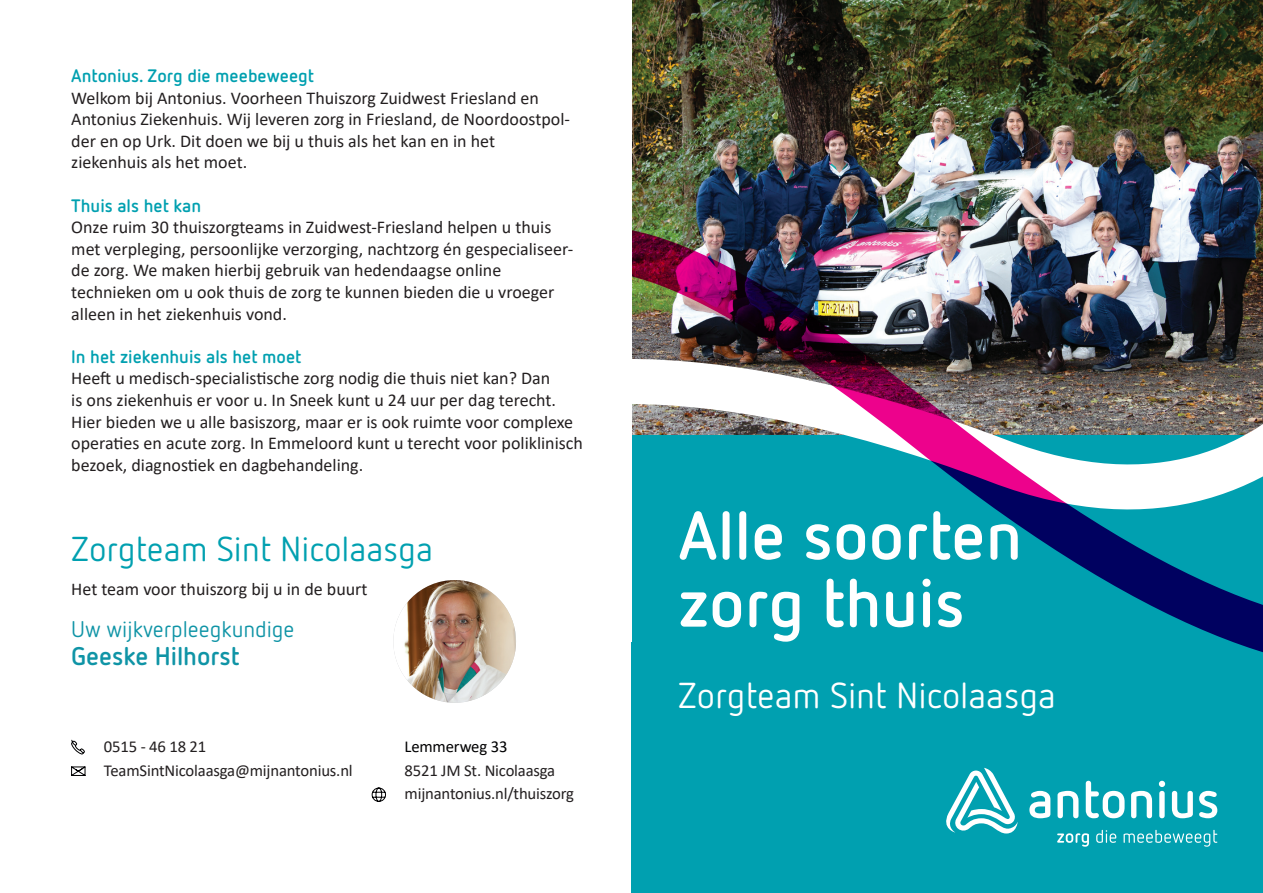
<style>
.page{position:relative;width:1263px;height:893px;background:#fff}
.page>*{position:absolute;margin:0;border:0;box-sizing:border-box;transform-origin:0 0}
.t1{font:700 67.5px/67.5px "Netto OT";color:#fff}
.t2{font:36px "Netto OT";color:#fff}
.t3{font:34.5px "Netto OT";color:#00a0b0}
.t4{font:700 25.5px "Netto OT";letter-spacing:-.005em;color:#0f94a6}
.t5{font:22.5px "Netto OT";letter-spacing:-.005em;color:#0f94a6}
.t6{font:18px/21.6px "Calibri";color:#231f20}
.t7{font:700 18px "Netto OT";color:#00a0b0}
.t8{font:16.65px/23.9px "Calibri";letter-spacing:-.01em;color:#231f20}
.t9{font:16.65px "Calibri";letter-spacing:-.01em;color:#000002}
</style>
<div class="page">
<div style="left:631px;top:0;width:632px;height:893px;background:#00a0b0"></div>
<img style="left:631px;top:0;width:632px;height:36px">
<img style="left:487px;top:36px;width:776px;height:783px">
<div style="left:0;top:0;width:631px;height:641px;background:#fff"></div>
<svg style="left:1029px;top:781px;width:188px;height:37px"></svg>
<svg style="left:946px;top:768px;width:72px;height:65px"></svg>
<svg style="left:1057px;top:830px;width:160px;height:17px"></svg>
<svg style="left:71px;top:739px;width:14px;height:16px"></svg>
<svg style="left:71px;top:766px;width:15px;height:10px"></svg>
<svg style="left:371px;top:787px;width:15px;height:15px"></svg>
<img style="left:393px;top:580px;width:123px;height:123px;border-radius:61px">
<p class="t7" style="left:71px;top:64px;width:244px">Antonius. Zorg die meebeweegt</p>
<p class="t6" style="left:71px;top:86px;width:500px">Welkom bij Antonius. Voorheen Thuiszorg Zuidwest Friesland en Antonius Ziekenhuis. Wij leveren zorg in Friesland, de Noordoostpol&shy;der en op Urk. Dit doen we bij u thuis als het kan en in het ziekenhuis als het moet.</p>
<p class="t7" style="left:71px;top:194px;width:131px">Thuis als het kan</p>
<p class="t6" style="left:71px;top:216px;width:503px">Onze ruim 30 thuiszorgteams in Zuidwest-Friesland helpen u thuis met verpleging, persoonlijke verzorging, nachtzorg én gespecialiseer&shy;de zorg. We maken hierbij gebruik van hedendaagse online technieken om u ook thuis de zorg te kunnen bieden die u vroeger alleen in het ziekenhuis vond.</p>
<p class="t7" style="left:71px;top:345px;width:232px">In het ziekenhuis als het moet</p>
<p class="t6" style="left:71px;top:367px;width:513px">Heeft u medisch-specialistische zorg nodig die thuis niet kan? Dan<br>is ons ziekenhuis er voor u. In Sneek kunt u 24 uur per dag terecht.<br>Hier bieden we u alle basiszorg, maar er is ook ruimte voor complexe operaties en acute zorg. In Emmeloord kunt u terecht voor poliklinisch bezoek, diagnostiek en dagbehandeling.</p>
<h3 class="t3" style="left:71px;top:528px;width:363px">Zorgteam Sint Nicolaasga</h3>
<p class="t6" style="left:71px;top:578px;width:298px">Het team voor thuiszorg bij u in de buurt</p>
<p class="t5" style="left:71px;top:615px;width:225px">Uw wijkverpleegkundige</p>
<h3 class="t4" style="left:71px;top:640px;width:170px">Geeske Hilhorst</h3>
<p class="t8" style="left:104px;top:734px;width:250px">0515 - 46 18 21<br>TeamSintNicolaasga@mijnantonius.nl</p>
<p class="t9" style="left:404px;top:735px;width:104px">Lemmerweg 33</p>
<p class="t8" style="left:404px;top:758px;width:171px">8521 JM St. Nicolaasga mijnantonius.nl/thuiszorg</p>
<h1 class="t1" style="left:678px;top:500px;width:345px">Alle soorten zorg thuis</h1>
<h2 class="t2" style="left:678px;top:673px;width:379px">Zorgteam Sint Nicolaasga</h2>
</div>
